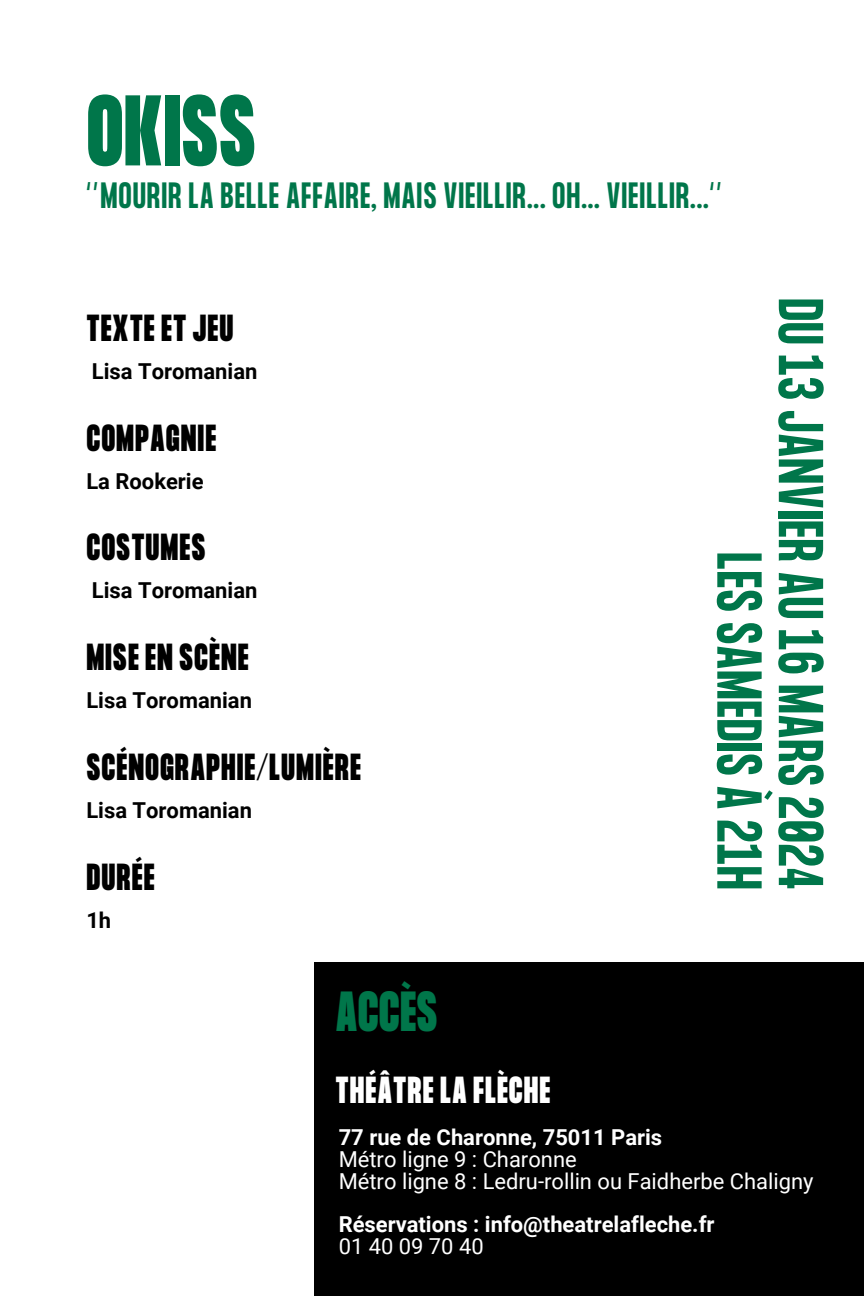
<style>
.page{position:relative;width:864px;height:1296px;background:#fff}
.page>*{position:absolute;margin:0;border:0;box-sizing:border-box;transform-origin:0 0}
.t1{font:900 87.6px "Formula Condensed";color:#00764a}
.t2{font:700 55.4px "Formula Condensed";letter-spacing:.01em;color:#00764a}
.t3{font:900 49.4px "Formula Condensed";color:#00764a}
.t4{font:900 33px "Formula Condensed";letter-spacing:.03em;color:#000}
.t5{font:900 33px "Formula Condensed";letter-spacing:.03em;color:#fff}
.t6{font:700 32px "Formula Condensed";letter-spacing:.03em;color:#00764a}
.t7{font:22px "Roboto";color:#fff}
.t8{font:700 22px "Roboto";color:#000}
.t9{font:700 22px "Roboto";color:#fff}
</style>
<div class="page">
<div style="left:315px;top:963px;width:549px;height:333px;background:#000"></div>
<p class="t1" style="left:86px;top:87px;width:171px">OKISS</p>
<p class="t6" style="left:86px;top:180px;width:638px">“”MOURIR LA BELLE AFFAIRE, MAIS VIEILLIR... OH... VIEILLIR...“”</p>
<p class="t4" style="left:86px;top:311px;width:149px">TEXTE ET JEU</p>
<p class="t8" style="left:92px;top:359px;width:167px">Lisa Toromanian</p>
<p class="t4" style="left:86px;top:421px;width:132px">COMPAGNIE</p>
<p class="t8" style="left:86px;top:468px;width:119px">La Rookerie</p>
<p class="t4" style="left:86px;top:531px;width:121px">COSTUMES</p>
<p class="t8" style="left:92px;top:578px;width:167px">Lisa Toromanian</p>
<p class="t4" style="left:86px;top:640px;width:164px">MISE EN SCÈNE</p>
<p class="t8" style="left:86px;top:688px;width:167px">Lisa Toromanian</p>
<p class="t4" style="left:86px;top:750px;width:276px">SCÉNOGRAPHIE/LUMIÈRE</p>
<p class="t8" style="left:86px;top:797px;width:167px">Lisa Toromanian</p>
<p class="t4" style="left:86px;top:860px;width:70px">DURÉE</p>
<p class="t8" style="left:86px;top:907px;width:26px">1h</p>
<p class="t3" style="left:336px;top:986px;width:104px">ACCÈS</p>
<p class="t2" style="left:829px;top:298px;width:593px;rotate:90deg">DU 13 JANVIER AU 16 MARS 2024</p>
<p class="t2" style="left:767px;top:552px;width:339px;rotate:90deg">LES SAMEDIS À 21H</p>
<p class="t5" style="left:336px;top:1073px;width:216px">THÉÂTRE LA FLÈCHE</p>
<p class="t9" style="left:339px;top:1125px;width:325px">77 rue de Charonne, 75011 Paris</p>
<p class="t7" style="left:339px;top:1147px;width:240px">Métro ligne 9 : Charonne</p>
<p class="t7" style="left:339px;top:1169px;width:476px">Métro ligne 8 : Ledru-rollin ou Faidherbe Chaligny</p>
<p class="t9" style="left:339px;top:1212px;width:377px">Réservations : info@theatrelafleche.fr</p>
<p class="t7" style="left:339px;top:1234px;width:146px">01 40 09 70 40</p>
</div>
